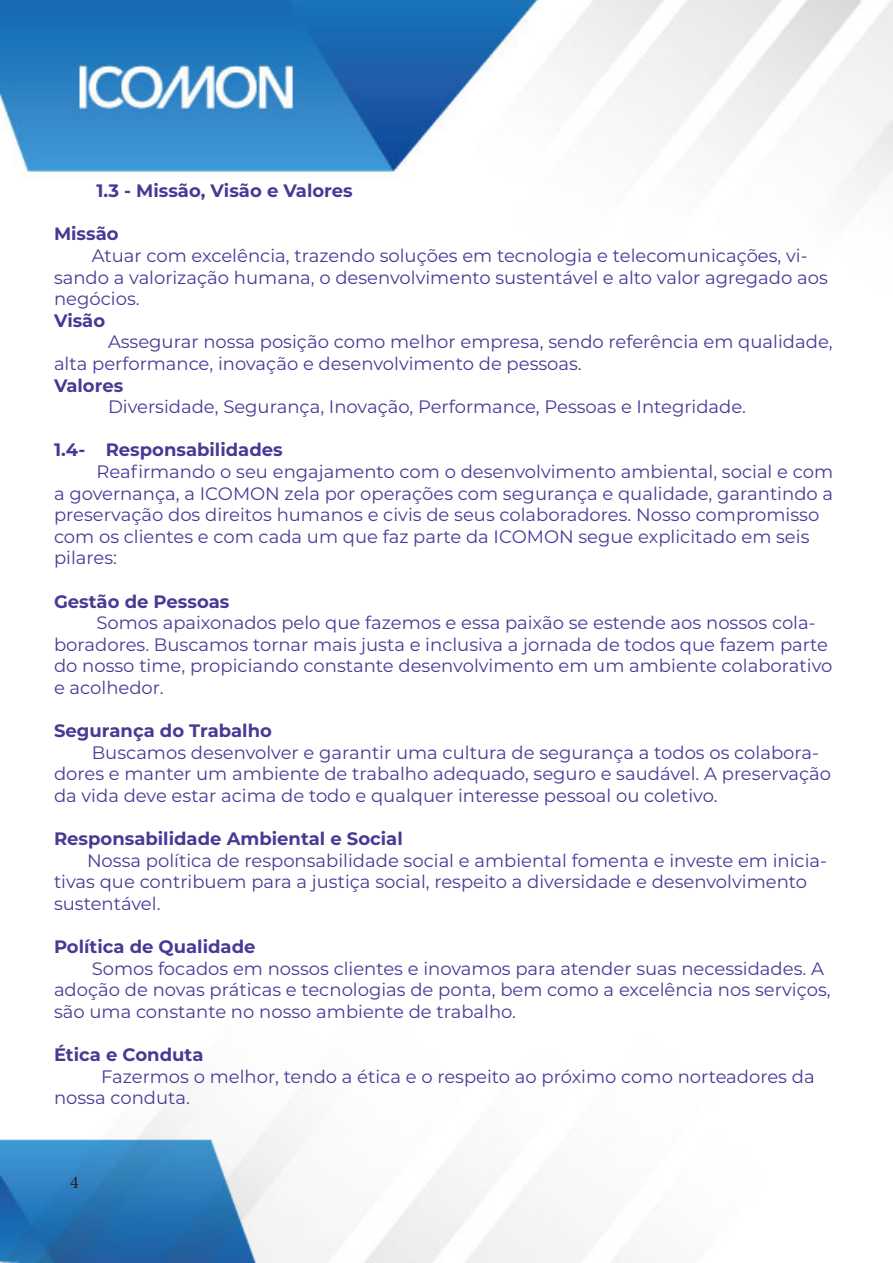
<style>
.page{position:relative;width:893px;height:1263px;background:#fff}
.page>*{position:absolute;margin:0;border:0;box-sizing:border-box;transform-origin:0 0}
.t1{font:18px/21.6px "Montserrat";color:#4b3896}
.t2{font:700 18px "Montserrat";color:#4b3896}
.t3{font:18px "Minion Pro";color:#231f20}
</style>
<div class="page">
<img style="left:0;top:0;width:893px;height:1263px">
<p class="t2" style="left:96px;top:178px;width:258px">1.3 - Missão, Visão e Valores</p>
<p class="t2" style="left:54px;top:221px;width:66px">Missão</p>
<p class="t1" style="left:54px;top:244px;width:775px;text-indent:38px">Atuar com excelência, trazendo soluções em tecnologia e telecomunicações, vi&shy;sando a valorização humana, o desenvolvimento sustentável e alto valor agregado aos negócios.</p>
<p class="t2" style="left:54px;top:307px;width:53px">Visão</p>
<p class="t1" style="left:54px;top:330px;width:780px;text-indent:54px">Assegurar nossa posição como melhor empresa, sendo referência em qualidade, alta performance, inovação e desenvolvimento de pessoas.</p>
<p class="t2" style="left:54px;top:372px;width:71px">Valores</p>
<p class="t1" style="left:108px;top:395px;width:640px">Diversidade, Segurança, Inovação, Performance, Pessoas e Integridade.</p>
<p class="t2" style="left:54px;top:437px;width:230px">1.4- Responsabilidades</p>
<p class="t1" style="left:54px;top:460px;width:781px;text-indent:42px">Reafirmando o seu engajamento com o desenvolvimento ambiental, social e com a governança, a ICOMON zela por operações com segurança e qualidade, garantindo a preservação dos direitos humanos e civis de seus colaboradores. Nosso compromisso com os clientes e com cada um que faz parte da ICOMON segue explicitado em seis pilares:</p>
<p class="t2" style="left:54px;top:588px;width:177px">Gestão de Pessoas</p>
<p class="t1" style="left:54px;top:611px;width:780px;text-indent:42px">Somos apaixonados pelo que fazemos e essa paixão se estende aos nossos cola&shy;boradores. Buscamos tornar mais justa e inclusiva a jornada de todos que fazem parte do nosso time, propiciando constante desenvolvimento em um ambiente colaborativo e acolhedor.</p>
<p class="t2" style="left:54px;top:718px;width:220px">Segurança do Trabalho</p>
<p class="t1" style="left:54px;top:741px;width:779px;text-indent:38px">Buscamos desenvolver e garantir uma cultura de segurança a todos os colabora&shy;dores e manter um ambiente de trabalho adequado, seguro e saudável. A preservação da vida deve estar acima de todo e qualquer interesse pessoal ou coletivo.</p>
<p class="t2" style="left:54px;top:826px;width:350px">Responsabilidade Ambiental e Social</p>
<p class="t1" style="left:54px;top:849px;width:774px;text-indent:33px">Nossa política de responsabilidade social e ambiental fomenta e investe em inicia&shy;tivas que contribuem para a justiça social, respeito a diversidade e desenvolvimento sustentável.</p>
<p class="t2" style="left:54px;top:934px;width:203px">Política de Qualidade</p>
<p class="t1" style="left:54px;top:957px;width:778px;text-indent:38px">Somos focados em nossos clientes e inovamos para atender suas necessidades. A adoção de novas práticas e tecnologias de ponta, bem como a excelência nos serviços, são uma constante no nosso ambiente de trabalho.</p>
<p class="t2" style="left:54px;top:1042px;width:151px">Ética e Conduta</p>
<p class="t1" style="left:54px;top:1065px;width:762px;text-indent:47px">Fazermos o melhor, tendo a ética e o respeito ao próximo como norteadores da nossa conduta.</p>
<p class="t3" style="left:70px;top:1170px;width:10px">4</p>
</div>
